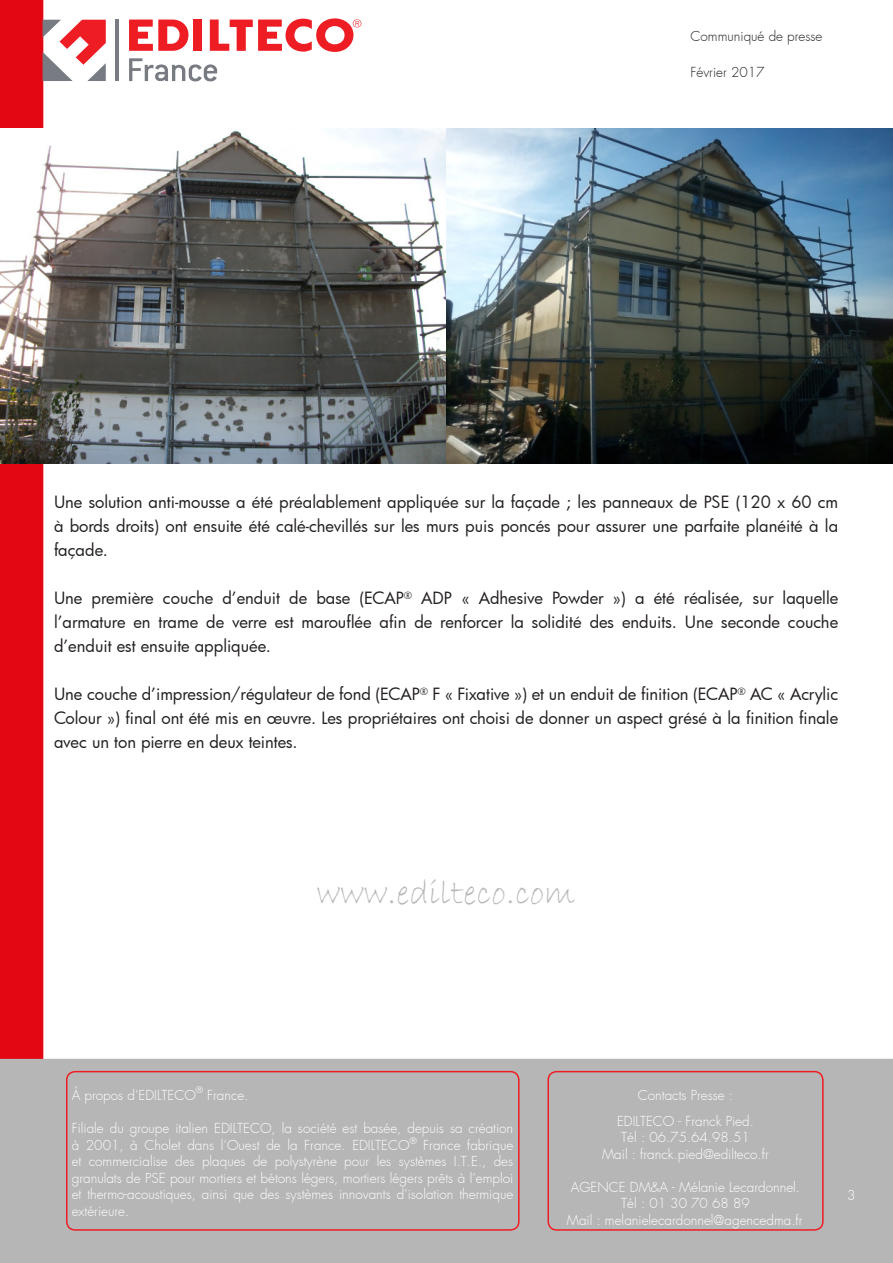
<style>
.page{position:relative;width:893px;height:1263px;background:#fff}
.page>*{position:absolute;margin:0;border:0;box-sizing:border-box;transform-origin:0 0}
.t1{font:36px "Bradley Hand ITC";color:#b7b6b7}
.t2{font:16.5px/24px "Futura";color:#231f20;text-align:justify}
.t3{font:300 13.5px/16.5px "Futura";color:#fff;text-align:justify}
.t4{font:300 13.5px "Futura";color:#231f20}
.t5{font:300 9px "Futura";color:#fff}
</style>
<div class="page">
<div style="left:0;top:0;width:43px;height:1058px;background:#e30613"></div>
<div style="left:0;top:1059px;width:893px;height:204px;background:#b7b6b7"></div>
<div style="left:66px;top:1071px;width:454px;height:160px;border:2px solid #ed1d23;border-radius:9px"></div>
<div style="left:547px;top:1071px;width:277px;height:160px;border:2px solid #ed1d23;border-radius:9px"></div>
<svg style="left:43px;top:20px;width:63px;height:61px"></svg>
<hr style="left:115px;top:19px;width:3px;height:62px;background:#787c82">
<svg style="left:129px;top:58px;width:88px;height:23px"></svg>
<svg style="left:129px;top:20px;width:59px;height:31px"></svg>
<div style="left:194px;top:20px;width:8px;height:31px;background:#ee1d23"></div>
<svg style="left:210px;top:18px;width:151px;height:34px"></svg>
<img style="left:0;top:129px;width:893px;height:334px">
<p class="t4" style="left:691px;top:27px;width:133px">Communiqué de presse</p>
<p class="t4" style="left:691px;top:63px;width:75px">Février 2017</p>
<p class="t2" style="left:54px;top:490px;width:786px">Une solution anti-mousse a été préalablement appliquée sur la façade ; les panneaux de PSE (120 x 60 cm à bords droits) ont ensuite été calé-chevillés sur les murs puis poncés pour assurer une parfaite planéité à la façade.</p>
<p class="t2" style="left:54px;top:586px;width:786px">Une première couche d’enduit de base (ECAP<sup>®</sup> ADP « Adhesive Powder ») a été réalisée, sur laquelle l’armature en trame de verre est marouflée afin de renforcer la solidité des enduits. Une seconde couche d’enduit est ensuite appliquée.</p>
<p class="t2" style="left:54px;top:682px;width:786px">Une couche d’impression/régulateur de fond (ECAP<sup>®</sup> F « Fixative ») et un enduit de finition (ECAP<sup>®</sup> AC « Acrylic Colour ») final ont été mis en œuvre. Les propriétaires ont choisi de donner un aspect grésé à la finition finale avec un ton pierre en deux teintes.</p>
<p class="t1" style="left:317px;top:870px;width:260px">www.edilteco.com</p>
<p class="t3" style="left:72px;top:1087px;width:126px">À propos d’EDILTECO</p>
<p class="t5" style="left:196px;top:1084px;width:9px">®</p>
<p class="t3" style="left:207px;top:1087px;width:43px">France.</p>
<p class="t3" style="left:72px;top:1120px;width:443px">Filiale du groupe italien EDILTECO, la société est basée, depuis sa création à 2001, à Cholet dans l’Ouest de la France. EDILTECO<sup>®</sup> France fabrique et commercialise des plaques de polystyrène pour les systèmes I.T.E., des granulats de PSE pour mortiers et bétons légers, mortiers légers prêts à l’emploi et thermo-acoustiques, ainsi que des systèmes innovants d’isolation thermique extérieure.</p>
<p class="t3" style="left:638px;top:1087px;width:97px">Contacts Presse :</p>
<p class="t3" style="left:617px;top:1113px;width:138px">EDILTECO - Franck Pied.</p>
<p class="t3" style="left:621px;top:1129px;width:130px">Tél : 06.75.64.98.51</p>
<p class="t3" style="left:602px;top:1146px;width:168px">Mail : franck.pied@edilteco.fr</p>
<p class="t3" style="left:571px;top:1179px;width:231px">AGENCE DM&amp;A - Mélanie Lecardonnel.</p>
<p class="t3" style="left:621px;top:1195px;width:130px">Tél : 01 30 70 68 89</p>
<p class="t3" style="left:567px;top:1212px;width:237px">Mail : melanielecardonnel@agencedma.fr</p>
<p class="t3" style="left:847px;top:1187px;width:10px">3</p>
</div>
